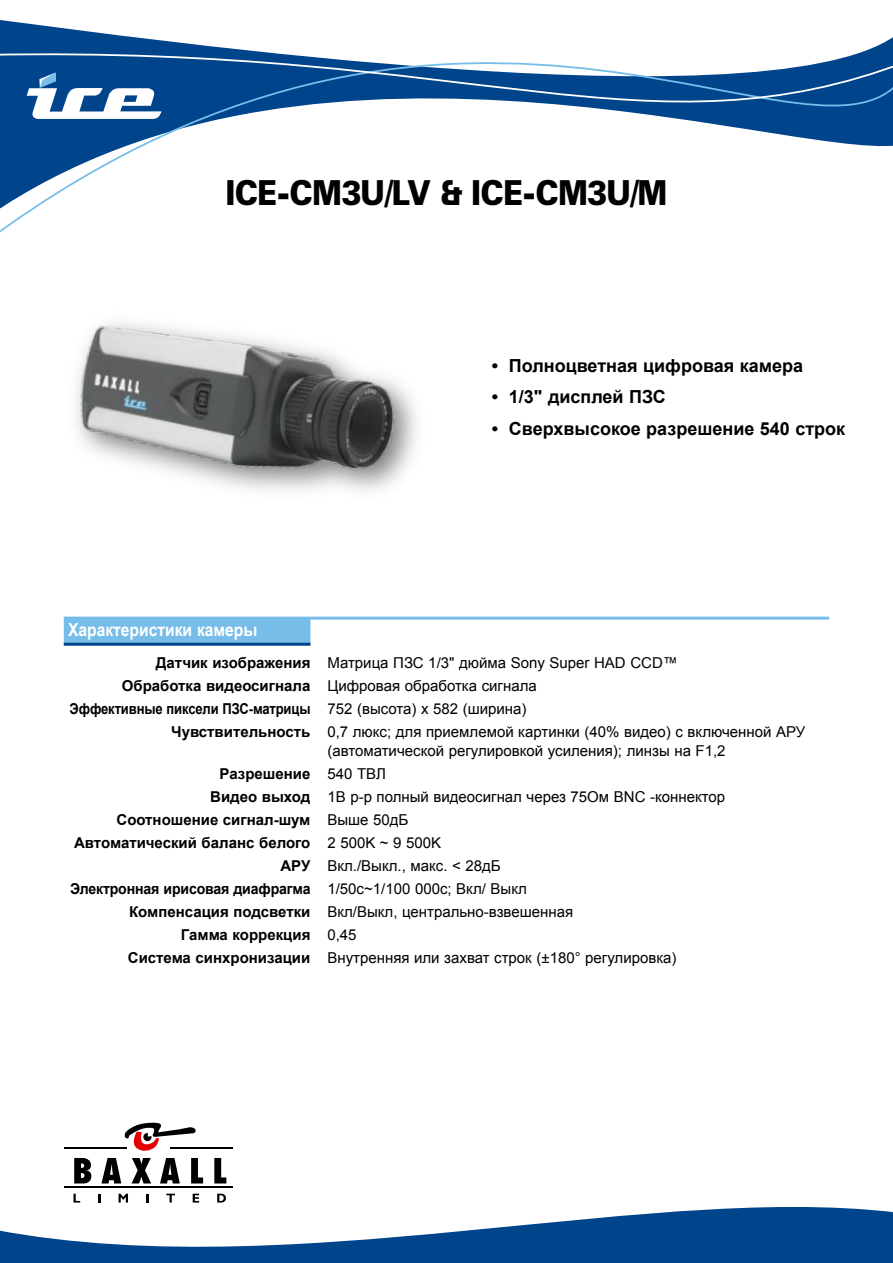
<style>
.page{position:relative;width:893px;height:1263px;background:#fff}
.page>*{position:absolute;margin:0;border:0;box-sizing:border-box;transform-origin:0 0}
.t1{font:900 34.5px "Zurich BT";letter-spacing:-.025em;color:#000;scale:.88 1}
.t2{font:700 18px "Arial";color:#000}
.t3{font:700 18px "Arial Narrow";color:#fff;scale:1.06 1}
.t4{font:15px "Arial";color:#000}
.t5{font:700 15px "Arial";letter-spacing:-.01em;color:#000}
.t6{font:700 15px "Arial";letter-spacing:-.01em;color:#000;scale:.87 1}
.t7{font:700 15px "Arial";letter-spacing:-.01em;color:#000;scale:.94 1}
.s1{font-weight:700}
.s2{font-weight:400}
</style>
<div class="page">
<svg style="left:124px;top:1122px;width:72px;height:29px"></svg>
<svg style="left:74px;top:1158px;width:17px;height:16px"></svg>
<svg style="left:103px;top:1158px;width:17px;height:16px"></svg>
<svg style="left:132px;top:1158px;width:19px;height:16px"></svg>
<svg style="left:162px;top:1158px;width:16px;height:16px"></svg>
<svg style="left:191px;top:1158px;width:7px;height:16px"></svg>
<svg style="left:214px;top:1158px;width:8px;height:16px"></svg>
<hr style="left:64px;top:1147px;width:62px;height:1px;background:#000">
<hr style="left:170px;top:1147px;width:62px;height:1px;background:#000">
<svg style="left:0;top:20px;width:893px;height:213px"></svg>
<svg style="left:0;top:45px;width:893px;height:115px"></svg>
<svg style="left:27px;top:73px;width:134px;height:46px"></svg>
<hr style="left:64px;top:617px;width:765px;height:3px;background:#76bde9">
<svg style="left:0;top:1174px;width:893px;height:89px"></svg>
<div style="left:64px;top:618px;width:246px;height:27px;background:#76bde9"></div>
<hr style="left:64px;top:643px;width:246px;height:3px;background:#00448c">
<img style="left:76px;top:322px;width:337px;height:169px">
<h1 class="t1" style="left:225px;top:172px;width:504px">ICE-CM3U/LV &amp; ICE-CM3U/M</h1>
<p class="t2" style="left:492px;top:354px;width:313px">• Полноцветная цифровая камера</p>
<p class="t2" style="left:492px;top:385px;width:175px">• 1/3" дисплей ПЗС</p>
<p class="t2" style="left:492px;top:417px;width:355px">• Сверхвысокое разрешение 540 строк</p>
<p class="t3" style="left:68px;top:616px;width:180px">Характеристики камеры</p>
<p class="t4" style="left:156px;top:653px;width:523px"><span class="s1">Датчик изображения</span> Матрица ПЗС 1/3" дюйма Sony Super HAD CCD™</p>
<p class="t4" style="left:122px;top:676px;width:416px"><span class="s1">Обработка видеосигнала</span> Цифровая обработка сигнала</p>
<p class="t6" style="left:70px;top:699px;width:527px">Эффективные пиксели ПЗС-матрицы <span class="s2">752 (высота) x 582 (ширина)</span></p>
<p class="t4" style="left:171px;top:722px;width:636px"><span class="s1">Чувствительность</span> 0,7 люкс; для приемлемой картинки (40% видео) с включенной АРУ</p>
<p class="t4" style="left:327px;top:740px;width:400px">(автоматической регулировкой усиления); линзы на F1,2</p>
<p class="t5" style="left:220px;top:763px;width:168px">Разрешение <span class="s2">540 ТВЛ</span></p>
<p class="t4" style="left:210px;top:786px;width:516px"><span class="s1">Видео выход</span> 1В p-p полный видеосигнал через 75Ом BNC -коннектор</p>
<p class="t5" style="left:117px;top:809px;width:293px">Соотношение сигнал-шум <span class="s2">Выше 50дБ</span></p>
<p class="t5" style="left:74px;top:832px;width:369px">Автоматический баланс белого <span class="s2">2 500K ~ 9 500K</span></p>
<p class="t4" style="left:280px;top:855px;width:222px"><span class="s1">АРУ</span> Вкл./Выкл., макс. &lt; 28дБ</p>
<p class="t7" style="left:70px;top:878px;width:487px">Электронная ирисовая диафрагма <span class="s2">1/50c~1/100 000c; Вкл/ Выкл</span></p>
<p class="t4" style="left:129px;top:901px;width:445px"><span class="s1">Компенсация подсветки</span> Вкл/Выкл, центрально-взвешенная</p>
<p class="t5" style="left:181px;top:924px;width:177px">Гамма коррекция <span class="s2">0,45</span></p>
<p class="t4" style="left:128px;top:947px;width:550px"><span class="s1">Система синхронизации</span> Внутренняя или захват строк (±180° регулировка)</p>
</div>
